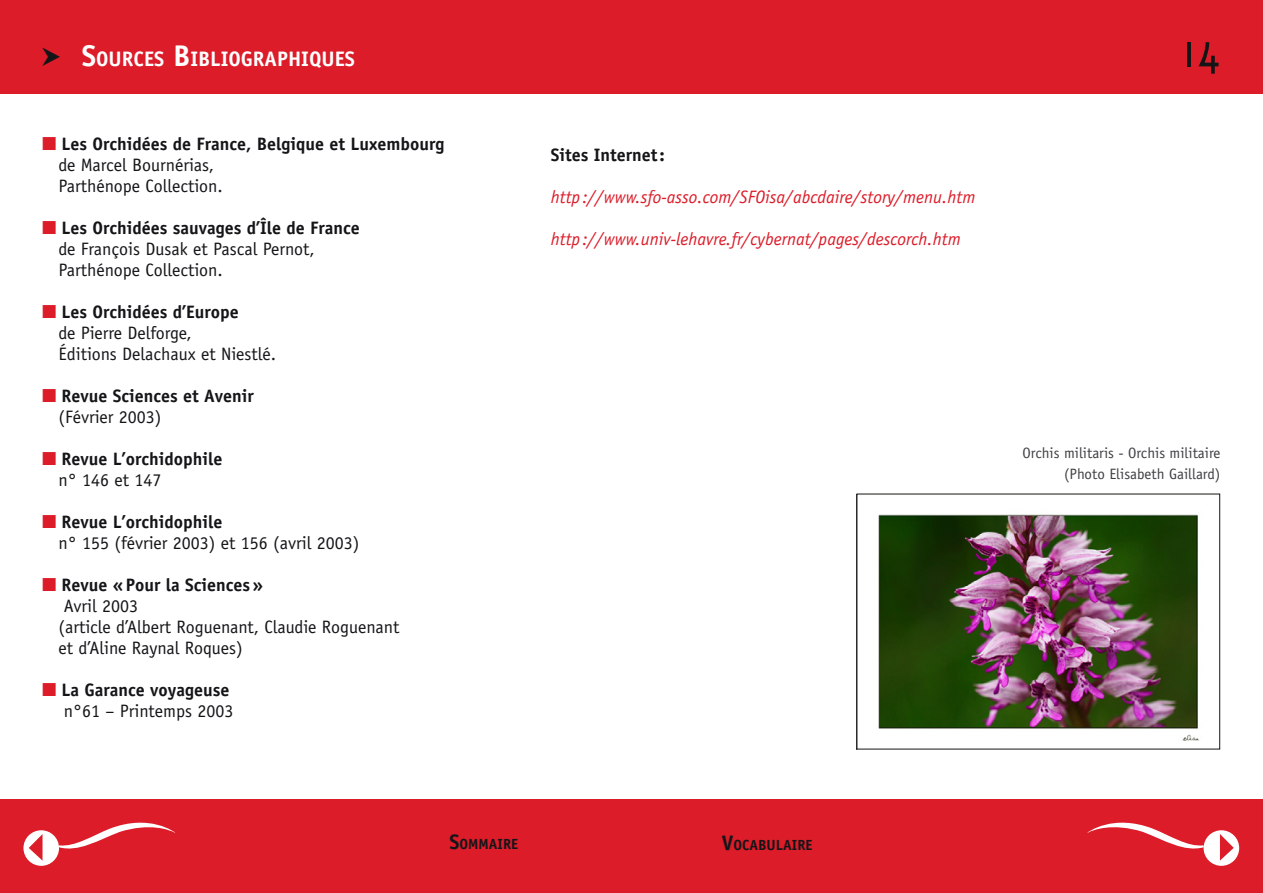
<style>
.page{position:relative;width:1263px;height:893px;background:#fff}
.page>*{position:absolute;margin:0;border:0;box-sizing:border-box;transform-origin:0 0}
.t1{font:300 52.5px "Triplex";color:#151518}
.t2{font:700 21px "Officina Sans";color:#fff}
.t3{font:18px/21px "Officina Sans";color:#151518}
.t4{font:700 18px/21px "Officina Sans";color:#151518}
.t5{font:italic 18px "Officina Sans";color:#dc1c29}
.t6{font:15px/21px "Officina Sans";color:#3f3e42;text-align:right}
.t7{font:700 14.7px "Officina Sans";color:#151518}
.s1{font-family:"Pointers";font-weight:400;font-size:30px;color:#151518}
.s2{font-size:30px}
.s3{font-family:"Fn T Basic Shapes 1";font-weight:400;color:#dc1c29}
.s4{font-weight:400}
.s5{font-family:"Fn T Basic Shapes 1";color:#dc1c29}
.s6{font-weight:700}
.s7{font-size:21px}
</style>
<div class="page">
<div style="left:0;top:0;width:1263px;height:94px;background:#dc1c29"></div>
<div style="left:0;top:799px;width:1263px;height:94px;background:#dc1c29"></div>
<img style="left:878px;top:514px;width:321px;height:227px">
<div style="left:856px;top:494px;width:364px;height:255px;border:1px solid #151518"></div>
<div style="left:23px;top:830px;width:36px;height:36px;background:#fff;border-radius:50%"></div>
<svg style="left:59px;top:822px;width:116px;height:27px"></svg>
<svg style="left:29px;top:834px;width:14px;height:27px"></svg>
<div style="left:1203px;top:830px;width:36px;height:36px;background:#fff;border-radius:50%"></div>
<svg style="left:1087px;top:822px;width:117px;height:30px"></svg>
<svg style="left:1220px;top:834px;width:14px;height:26px"></svg>
<p class="t2" style="left:43px;top:46px;width:314px"><span class="s1">b</span> <span class="s2">S</span>OURCES <span class="s2">B</span>IBLIOGRAPHIQUES</p>
<p class="t4" style="left:59px;top:133px;width:388px;text-indent:-16px"><span class="s3">C</span> Les Orchidées de France, Belgique et Luxembourg <span class="s4">de Marcel Bournérias,<br>Parthénope Collection.</span></p>
<p class="t3" style="left:58px;top:218px;width:303px;text-indent:-16px"><span class="s5">C</span> <span class="s6">Les Orchidées sauvages d’Île de France </span>de François Dusak et Pascal Pernot,<br>Parthénope Collection.</p>
<p class="t3" style="left:59px;top:302px;width:219px;text-indent:-16px"><span class="s5">C</span> <span class="s6">Les Orchidées d’Europe<br></span>de Pierre Delforge,<br>Éditions Delachaux et Niestlé.</p>
<p class="t4" style="left:59px;top:385px;width:197px;text-indent:-16px"><span class="s3">C</span> Revue Sciences et Avenir <span class="s4">(Février 2003)</span></p>
<p class="t4" style="left:59px;top:448px;width:166px;text-indent:-16px"><span class="s3">C</span> Revue L’orchidophile <span class="s4">n° 146 et 147</span></p>
<p class="t3" style="left:59px;top:512px;width:302px;text-indent:-16px"><span class="s5">C</span> <span class="s6">Revue L’orchidophile<br></span>n° 155 (février 2003) et 156 (avril 2003)</p>
<p class="t3" style="left:59px;top:575px;width:342px;text-indent:-16px"><span class="s5">C</span> <span class="s6">Revue « Pour la Sciences »<br></span>Avril 2003<br>(article d’Albert Roguenant, Claudie Roguenant et d’Aline Raynal Roques)</p>
<p class="t4" style="left:43px;top:679px;width:192px;text-align:right"><span class="s3">C</span> La Garance voyageuse <span class="s4">n°61 – Printemps 2003</span></p>
<p class="t4" style="left:551px;top:144px;width:116px">Sites Internet :</p>
<p class="t5" style="left:551px;top:186px;width:426px">http ://www.sfo-asso.com/SFOisa/abcdaire/story/menu.htm</p>
<p class="t5" style="left:551px;top:228px;width:412px">http ://www.univ-lehavre.fr/cybernat/pages/descorch.htm</p>
<p class="t7" style="left:449px;top:835px;width:70px"><span class="s7">S</span>OMMAIRE</p>
<p class="t7" style="left:722px;top:835px;width:92px"><span class="s7">V</span>OCABULAIRE</p>
<h1 class="t1" style="left:1182px;top:21px;width:39px">14</h1>
<p class="t6" style="left:1022px;top:442px;width:199px">Orchis militaris - Orchis militaire (Photo Elisabeth Gaillard)</p>
</div>
